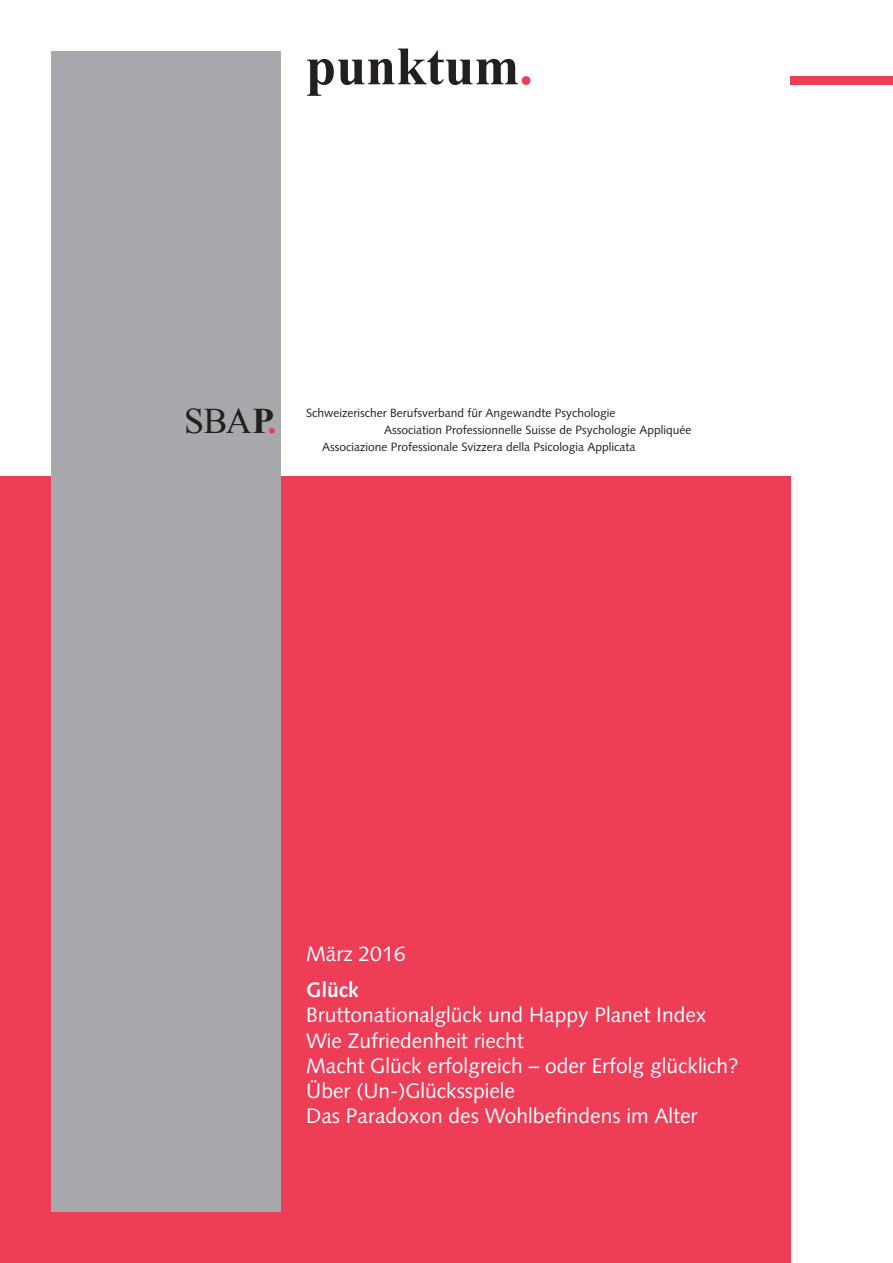
<style>
.page{position:relative;width:893px;height:1263px;background:#fff}
.page>*{position:absolute;margin:0;border:0;box-sizing:border-box;transform-origin:0 0}
.t1{font:700 54px "Times New Roman";color:#231f20}
.t2{font:36px "Times New Roman";color:#231f20}
.t3{font:21px/25.2px "Syntax LT Std";color:#fff}
.t4{font:700 21px "Syntax LT Std";color:#fff}
.t5{font:12px "Syntax LT Std";color:#231f20}
.s1{color:#ee3d56}
.s2{font-weight:700}
.s3{font-weight:700;color:#ee3d56}
</style>
<div class="page">
<div style="left:791px;top:77px;width:102px;height:8px;background:#ee3d56"></div>
<div style="left:0;top:476px;width:791px;height:787px;background:#ee3d56"></div>
<div style="left:51px;top:51px;width:230px;height:1161px;background:#a8a9ad"></div>
<h1 class="t1" style="left:306px;top:29px;width:228px">punktum<span class="s1">.</span></h1>
<h2 class="t2" style="left:184px;top:396px;width:94px">SBA<span class="s2">P</span><span class="s3">.</span></h2>
<p class="t5" style="left:306px;top:405px;width:311px">Schweizerischer Berufsverband für Angewandte Psychologie</p>
<p class="t5" style="left:384px;top:422px;width:309px">Association Professionnelle Suisse de Psychologie Appliquée</p>
<p class="t5" style="left:322px;top:439px;width:315px">Associazione Professionale Svizzera della Psicologia Applicata</p>
<p class="t3" style="left:306px;top:941px;width:101px">März 2016</p>
<p class="t4" style="left:306px;top:978px;width:54px">Glück</p>
<p class="t3" style="left:306px;top:1002px;width:434px">Bruttonationalglück und Happy Planet Index Wie Zufriedenheit riecht<br>Macht Glück erfolgreich – oder Erfolg glücklich?<br>Über (Un-)Glücksspiele<br>Das Paradoxon des Wohlbefindens im Alter</p>
</div>
